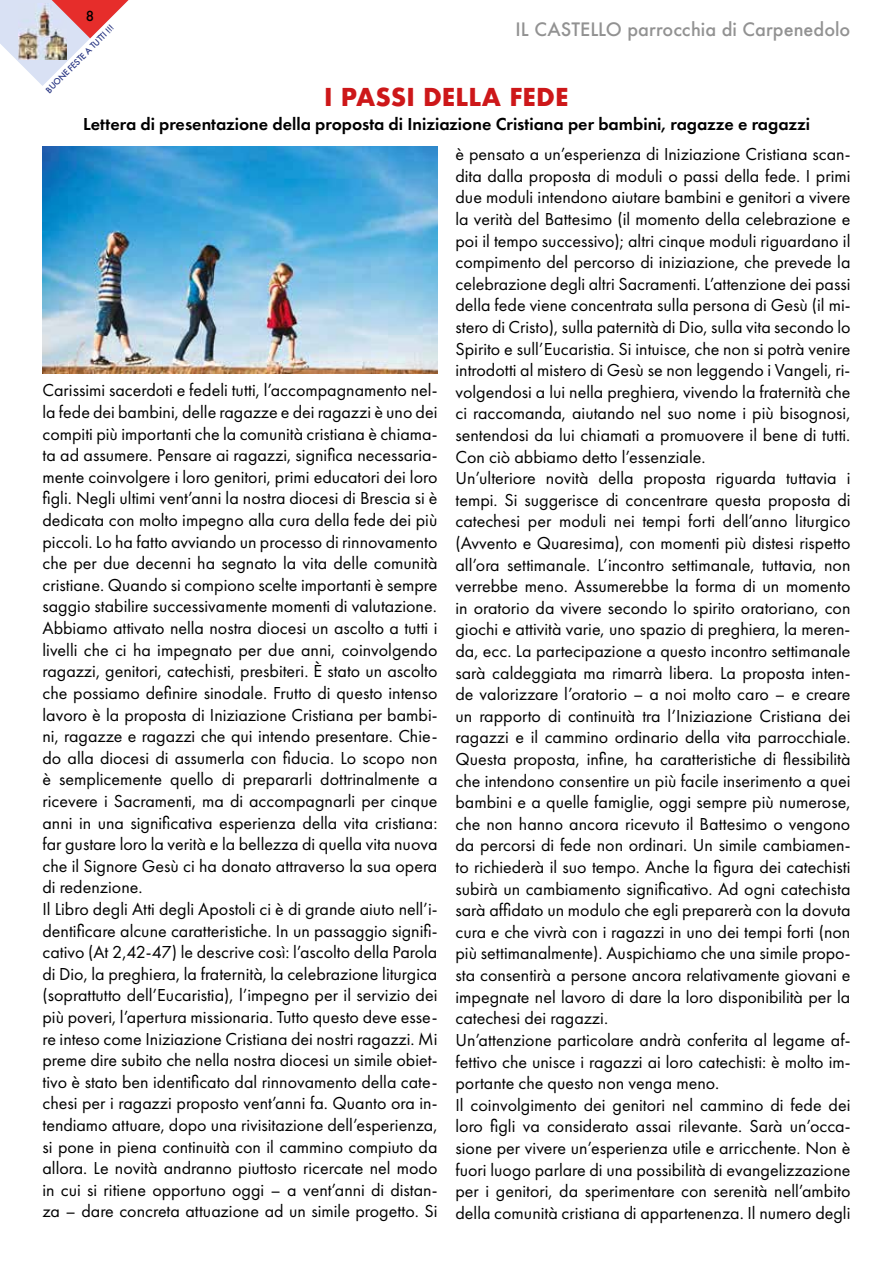
<style>
.page{position:relative;width:893px;height:1263px;background:#fff}
.page>*{position:absolute;margin:0;border:0;box-sizing:border-box;transform-origin:0 0}
.t1{font:700 24px "Futura";color:#cd1719}
.t2{font:18px/21.6px "Futura PT";color:#000}
.t3{font:600 18px "Futura PT";color:#000}
.t4{font:500 18px "Futura";color:#929292}
.t5{font:500 13.5px "Futura";color:#000}
.t6{font:500 8.25px "Futura";color:#283583}
</style>
<div class="page">
<svg style="left:0;top:0;width:129px;height:86px"></svg>
<img style="left:43px;top:146px;width:394px;height:227px">
<p class="t5" style="left:86px;top:7px;width:10px">8</p>
<p class="t6" style="left:43px;top:87px;width:93px;rotate:-45deg">BUONE FESTE A TUTTI !!!</p>
<p class="t4" style="left:516px;top:17px;width:336px">IL CASTELLO parrocchia di Carpenedolo</p>
<h1 class="t1" style="left:324px;top:80px;width:246px">I PASSI DELLA FEDE</h1>
<p class="t3" style="left:83px;top:112px;width:728px">Lettera di presentazione della proposta di Iniziazione Cristiana per bambini, ragazze e ragazzi</p>
<p class="t2" style="left:43px;top:380px;width:397px">Carissimi sacerdoti e fedeli tutti, l’accompagnamento nel&shy;la fede dei bambini, delle ragazze e dei ragazzi è uno dei compiti più importanti che la comunità cristiana è chiama&shy;ta ad assumere. Pensare ai ragazzi, significa necessaria&shy;mente coinvolgere i loro genitori, primi educatori dei loro figli. Negli ultimi vent’anni la nostra diocesi di Brescia si è dedicata con molto impegno alla cura della fede dei più piccoli. Lo ha fatto avviando un processo di rinnovamento che per due decenni ha segnato la vita delle comunità cristiane. Quando si compiono scelte importanti è sempre saggio stabilire successivamente momenti di valutazione.<br>Abbiamo attivato nella nostra diocesi un ascolto a tutti i livelli che ci ha impegnato per due anni, coinvolgendo ragazzi, genitori, catechisti, presbiteri. È stato un ascolto che possiamo definire sinodale. Frutto di questo intenso lavoro è la proposta di Iniziazione Cristiana per bambi&shy;ni, ragazze e ragazzi che qui intendo presentare. Chie&shy;do alla diocesi di assumerla con fiducia. Lo scopo non è semplicemente quello di prepararli dottrinalmente a ricevere i Sacramenti, ma di accompagnarli per cinque anni in una significativa esperienza della vita cristiana: far gustare loro la verità e la bellezza di quella vita nuova che il Signore Gesù ci ha donato attraverso la sua opera di redenzione.<br>Il Libro degli Atti degli Apostoli ci è di grande aiuto nell’i&shy;dentificare alcune caratteristiche. In un passaggio signifi&shy;cativo (At 2,42-47) le descrive così: l’ascolto della Parola di Dio, la preghiera, la fraternità, la celebrazione liturgica (soprattutto dell’Eucaristia), l’impegno per il servizio dei più poveri, l’apertura missionaria. Tutto questo deve esse&shy;re inteso come Iniziazione Cristiana dei nostri ragazzi. Mi preme dire subito che nella nostra diocesi un simile obiet&shy;tivo è stato ben identificato dal rinnovamento della cate&shy;chesi per i ragazzi proposto vent’anni fa. Quanto ora in&shy;tendiamo attuare, dopo una rivisitazione dell’esperienza, si pone in piena continuità con il cammino compiuto da allora. Le novità andranno piuttosto ricercate nel modo in cui si ritiene opportuno oggi – a vent’anni di distan&shy;za – dare concreta attuazione ad un simile progetto. Si</p>
<p class="t2" style="left:455px;top:143px;width:397px">è pensato a un’esperienza di Iniziazione Cristiana scan&shy;dita dalla proposta di moduli o passi della fede. I primi due moduli intendono aiutare bambini e genitori a vivere la verità del Battesimo (il momento della celebrazione e poi il tempo successivo); altri cinque moduli riguardano il compimento del percorso di iniziazione, che prevede la celebrazione degli altri Sacramenti. L’attenzione dei passi della fede viene concentrata sulla persona di Gesù (il mi&shy;stero di Cristo), sulla paternità di Dio, sulla vita secondo lo Spirito e sull’Eucaristia. Si intuisce, che non si potrà venire introdotti al mistero di Gesù se non leggendo i Vangeli, ri&shy;volgendosi a lui nella preghiera, vivendo la fraternità che ci raccomanda, aiutando nel suo nome i più bisognosi, sentendosi da lui chiamati a promuovere il bene di tutti.<br>Con ciò abbiamo detto l’essenziale.<br>Un’ulteriore novità della proposta riguarda tuttavia i tempi. Si suggerisce di concentrare questa proposta di catechesi per moduli nei tempi forti dell’anno liturgico (Avvento e Quaresima), con momenti più distesi rispetto all’ora settimanale. L’incontro settimanale, tuttavia, non verrebbe meno. Assumerebbe la forma di un momento in oratorio da vivere secondo lo spirito oratoriano, con giochi e attività varie, uno spazio di preghiera, la meren&shy;da, ecc. La partecipazione a questo incontro settimanale sarà caldeggiata ma rimarrà libera. La proposta inten&shy;de valorizzare l’oratorio – a noi molto caro – e creare un rapporto di continuità tra l’Iniziazione Cristiana dei ragazzi e il cammino ordinario della vita parrocchiale.<br>Questa proposta, infine, ha caratteristiche di flessibilità che intendono consentire un più facile inserimento a quei bambini e a quelle famiglie, oggi sempre più numerose, che non hanno ancora ricevuto il Battesimo o vengono da percorsi di fede non ordinari. Un simile cambiamen&shy;to richiederà il suo tempo. Anche la figura dei catechisti subirà un cambiamento significativo. Ad ogni catechista sarà affidato un modulo che egli preparerà con la dovuta cura e che vivrà con i ragazzi in uno dei tempi forti (non più settimanalmente). Auspichiamo che una simile propo&shy;sta consentirà a persone ancora relativamente giovani e impegnate nel lavoro di dare la loro disponibilità per la catechesi dei ragazzi.<br>Un’attenzione particolare andrà conferita al legame af&shy;fettivo che unisce i ragazzi ai loro catechisti: è molto im&shy;portante che questo non venga meno.<br>Il coinvolgimento dei genitori nel cammino di fede dei loro figli va considerato assai rilevante. Sarà un’occa&shy;sione per vivere un’esperienza utile e arricchente. Non è fuori luogo parlare di una possibilità di evangelizzazione per i genitori, da sperimentare con serenità nell’ambito della comunità cristiana di appartenenza. Il numero degli</p>
</div>
